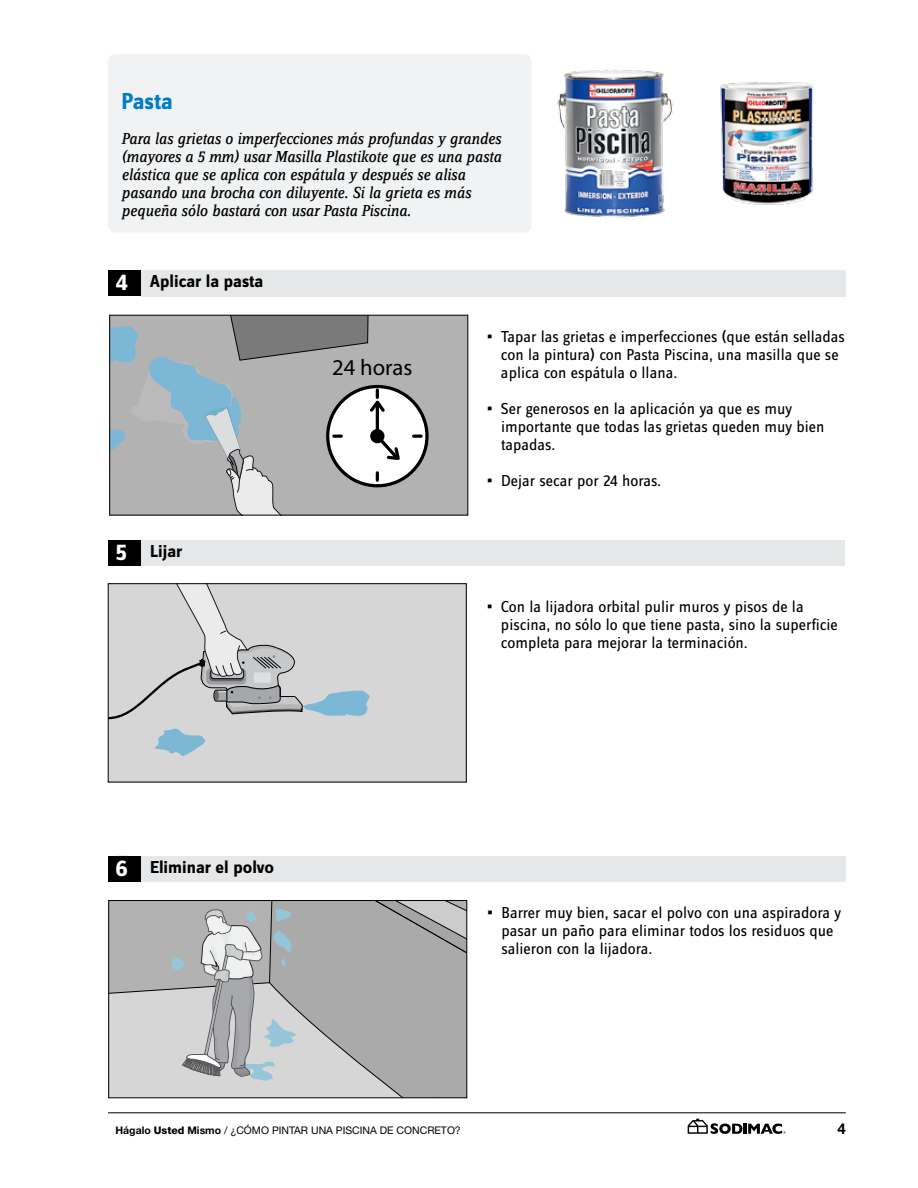
<style>
.page{position:relative;width:918px;height:1188px;background:#fff}
.page>*{position:absolute;margin:0;border:0;box-sizing:border-box;transform-origin:0 0}
.t1{font:700 24px "Zine Sans Dis";color:#007dc5}
.t2{font:700 24px "Zine Sans Dis";color:#fff}
.t3{font:22.65px "Myriad Pro";color:#000}
.t4{font:700 18px "Zine Sans Dis";color:#000}
.t5{font:16.5px/18px "Zine Sans Dis";color:#000}
.t6{font:italic 16.5px/18px "Zine Serif Dis";color:#000}
.t7{font:700 15px "Helvetica Neue LT Std";color:#000}
.t8{font:10.5px "Helvetica Neue LT Std";color:#000}
.s1{font-size:24px;color:#fff}
.s2{font-weight:900}
.s3{font-weight:700}
.s4{font-weight:800}
</style>
<div class="page">
<hr style="left:108px;top:1113px;width:738px;height:1px;background:#000">
<svg style="left:688px;top:1119px;width:98px;height:15px"></svg>
<div style="left:141px;top:856px;width:705px;height:25px;background:#e6e7e8"></div>
<div style="left:108px;top:856px;width:33px;height:25px;background:#000"></div>
<svg style="left:110px;top:902px;width:355px;height:194px;background:#b7b8b8"></svg>
<div style="left:108px;top:900px;width:359px;height:198px;border:1px solid #000"></div>
<div style="left:141px;top:270px;width:705px;height:27px;background:#e6e7e8"></div>
<div style="left:108px;top:270px;width:33px;height:26px;background:#000"></div>
<div style="left:141px;top:540px;width:704px;height:26px;background:#e6e7e8"></div>
<div style="left:108px;top:540px;width:33px;height:26px;background:#000"></div>
<div style="left:402px;top:317px;width:64px;height:196px;background:#b2b2b2"></div>
<div style="left:328px;top:387px;width:99px;height:99px;background:#fff;border-radius:50%"></div>
<svg style="left:414px;top:435px;width:7px;height:3px"></svg>
<svg style="left:112px;top:317px;width:290px;height:196px;background:#adb2b5"></svg>
<div style="left:110px;top:315px;width:358px;height:200px;border:1px solid #000"></div>
<svg style="left:110px;top:586px;width:354px;height:194px;background:#ced0d1"></svg>
<div style="left:108px;top:54px;width:423px;height:178px;background:#f1f2f3;border-radius:8px"></div>
<img style="left:557px;top:70px;width:116px;height:148px">
<img style="left:720px;top:82px;width:94px;height:123px">
<h1 class="t1" style="left:122px;top:89px;width:53px">Pasta</h1>
<p class="t6" style="left:122px;top:130px;width:381px">Para las grietas o imperfecciones más profundas y grandes (mayores a 5 mm) usar Masilla Plastikote que es una pasta elástica que se aplica con espátula y después se alisa pasando una brocha con diluyente. Si la grieta es más pequeña sólo bastará con usar Pasta Piscina.</p>
<p class="t4" style="left:116px;top:272px;width:149px"><span class="s1">4</span> Aplicar la pasta</p>
<h1 class="t2" style="left:116px;top:540px;width:13px">5</h1>
<p class="t4" style="left:150px;top:542px;width:34px">Lijar</p>
<h2 class="t3" style="left:332px;top:353px;width:82px">24 horas</h2>
<p class="t5" style="left:501px;top:328px;width:345px;text-indent:-13px"><span class="s2">•</span> Tapar las grietas e imperfecciones (que están selladas con la pintura) con Pasta Piscina, una masilla que se aplica con espátula o llana.</p>
<p class="t5" style="left:501px;top:400px;width:325px;text-indent:-14px"><span class="s2">•</span> Ser generosos en la aplicación ya que es muy importante que todas las grietas queden muy bien tapadas.</p>
<p class="t5" style="left:488px;top:472px;width:175px"><span class="s2">•</span> Dejar secar por 24 horas.</p>
<p class="t5" style="left:501px;top:598px;width:338px;text-indent:-13px"><span class="s2">•</span> Con la lijadora orbital pulir muros y pisos de la piscina, no sólo lo que tiene pasta, sino la superficie completa para mejorar la terminación.</p>
<p class="t4" style="left:116px;top:858px;width:160px"><span class="s1">6</span> Eliminar el polvo</p>
<p class="t5" style="left:502px;top:904px;width:342px;text-indent:-14px"><span class="s2">•</span> Barrer muy bien, sacar el polvo con una aspiradora y pasar un paño para eliminar todos los residuos que salieron con la lijadora.</p>
<p class="t8" style="left:116px;top:1124px;width:347px"><span class="s3">Hágalo</span> <span class="s4">Usted</span> <span class="s3">Mismo</span> / ¿CÓMO PINTAR UNA PISCINA DE CONCRETO?</p>
<p class="t7" style="left:838px;top:1119px;width:10px">4</p>
</div>
